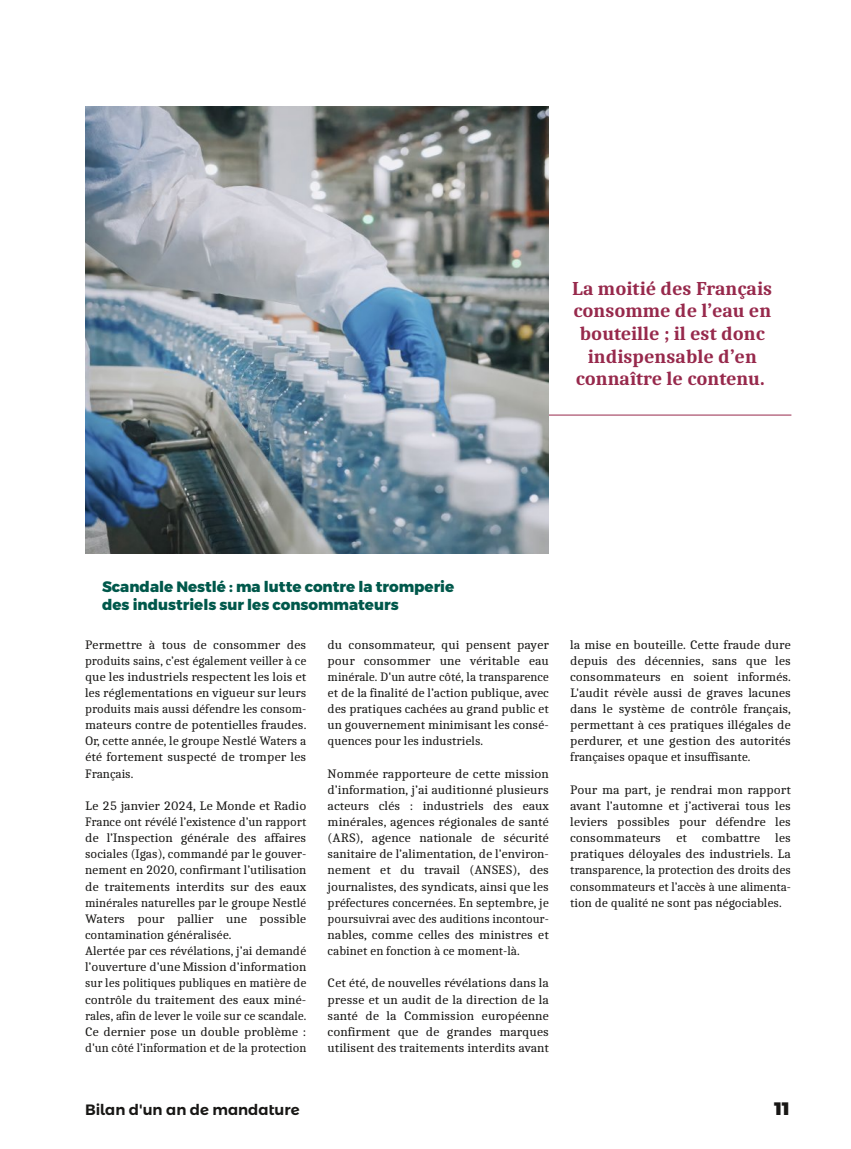
<style>
.page{position:relative;width:851px;height:1149px;background:#fff}
.page>*{position:absolute;margin:0;border:0;box-sizing:border-box;transform-origin:0 0}
.t1{font:700 19.5px/22.5px "Caladea";color:#97294c;text-align:center}
.t2{font:900 18px "Montserrat Alternates";color:#181715}
.t3{font:800 15px/18px "Montserrat";letter-spacing:-.005em;color:#00584b}
.t4{font:600 15px "Montserrat Alternates";color:#181715}
.t5{font:12.75px/16.2px "Caladea";color:#181715;text-align:justify;scale:1.04 1}
</style>
<div class="page">
<hr style="left:446px;top:414px;width:345px;height:1px;background:#97294c">
<img style="left:85px;top:106px;width:464px;height:447px">
<h1 class="t1" style="left:572px;top:276px;width:201px">La moitié des Français consomme de l’eau en bouteille ; il est donc indispensable d’en connaître le contenu.</h1>
<p class="t3" style="left:102px;top:577px;width:353px">Scandale Nestlé : ma lutte contre la tromperie des industriels sur les consommateurs</p>
<p class="t5" style="left:85px;top:635px;width:214px">Permettre à tous de consommer des produits sains, c’est également veiller à ce que les industriels respectent les lois et les réglementations en vigueur sur leurs produits mais aussi défendre les consom&shy;mateurs contre de potentielles fraudes.<br>Or, cette année, le groupe Nestlé Waters a été fortement suspecté de tromper les Français.</p>
<p class="t5" style="left:85px;top:796px;width:214px;text-align:left">Le 25 janvier 2024, Le Monde et Radio France ont révélé l’existence d’un rapport de l’Inspection générale des affaires sociales (Igas), commandé par le gouver&shy;nement en 2020, confirmant l’utilisation de traitements interdits sur des eaux minérales naturelles par le groupe Nestlé Waters pour pallier une possible contamination généralisée.<br>Alertée par ces révélations, j’ai demandé l’ouverture d’une Mission d’information sur les politiques publiques en matière de contrôle du traitement des eaux miné&shy;rales, afin de lever le voile sur ce scandale.<br>Ce dernier pose un double problème : d'un côté l’information et de la protection</p>
<p class="t5" style="left:327px;top:635px;width:214px">du consommateur, qui pensent payer pour consommer une véritable eau minérale. D'un autre côté, la transparence et de la finalité de l’action publique, avec des pratiques cachées au grand public et un gouvernement minimisant les consé&shy;quences pour les industriels.</p>
<p class="t5" style="left:327px;top:764px;width:214px">Nommée rapporteure de cette mission d’information, j’ai auditionné plusieurs acteurs clés : industriels des eaux minérales, agences régionales de santé (ARS), agence nationale de sécurité sanitaire de l’alimentation, de l’environ&shy;nement et du travail (ANSES), des journalistes, des syndicats, ainsi que les préfectures concernées. En septembre, je poursuivrai avec des auditions incontour&shy;nables, comme celles des ministres et cabinet en fonction à ce moment-là.</p>
<p class="t5" style="left:327px;top:974px;width:214px">Cet été, de nouvelles révélations dans la presse et un audit de la direction de la santé de la Commission européenne confirment que de grandes marques utilisent des traitements interdits avant</p>
<p class="t5" style="left:570px;top:635px;width:214px">la mise en bouteille. Cette fraude dure depuis des décennies, sans que les consommateurs en soient informés.<br>L'audit révèle aussi de graves lacunes dans le système de contrôle français, permettant à ces pratiques illégales de perdurer, et une gestion des autorités françaises opaque et insuffisante.</p>
<p class="t5" style="left:570px;top:780px;width:214px">Pour ma part, je rendrai mon rapport avant l’automne et j’activerai tous les leviers possibles pour défendre les consommateurs et combattre les pratiques déloyales des industriels. La transparence, la protection des droits des consommateurs et l’accès à une alimenta&shy;tion de qualité ne sont pas négociables.</p>
<p class="t4" style="left:85px;top:1099px;width:216px">Bilan d'un an de mandature</p>
<h2 class="t2" style="left:774px;top:1096px;width:17px">11</h2>
</div>
